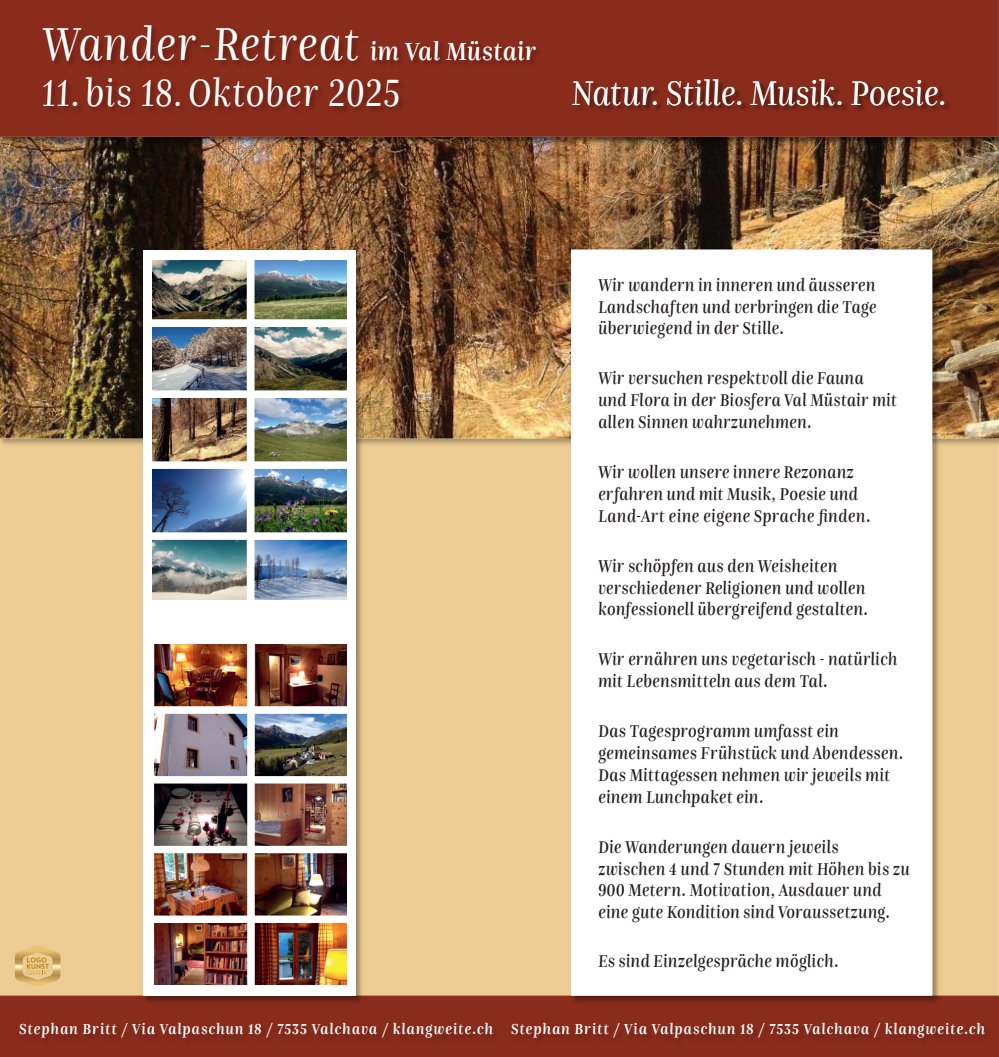
<style>
.page{position:relative;width:999px;height:1057px;background:#fff}
.page>*{position:absolute;margin:0;border:0;box-sizing:border-box;transform-origin:0 0}
.t1{font:italic 300 46.11px "Nomada Didone";letter-spacing:.03em;color:#fff;scale:.9 1}
.t2{font:italic 300 37.98px "Nomada Didone";letter-spacing:.025em;color:#fff;scale:.9 1}
.t3{font:italic 300 34.12px "Nomada Didone";letter-spacing:.005em;color:#fff;scale:.9 1}
.t4{font:italic 500 17.5px/21.9px "Nomada Didone";letter-spacing:.02em;color:#231f20;scale:.85 1}
.t5{font:italic 500 14.79px "Nomada Didone";letter-spacing:.08em;color:#fff;scale:.9 1}
.s1{font-weight:500;font-size:25.38px}
</style>
<div class="page">
<div style="left:0;top:447px;width:499px;height:548px;background:#eccc92"></div>
<div style="left:499px;top:447px;width:499px;height:548px;background:#eccc92"></div>
<img style="left:0;top:146px;width:998px;height:292px">
<div style="left:0;top:995px;width:998px;height:62px;background:#892c1c"></div>
<img style="left:0;top:137px;width:998px;height:9px">
<svg style="left:15px;top:945px;width:45px;height:41px;background:#deba77"></svg>
<img style="left:141px;top:248px;width:223px;height:757px">
<div style="left:143px;top:250px;width:213px;height:745px;background:#fff"></div>
<img style="left:153px;top:260px;width:193px;height:340px">
<img style="left:154px;top:645px;width:192px;height:339px">
<img style="left:569px;top:247px;width:372px;height:758px">
<div style="left:571px;top:250px;width:361px;height:745px;background:#fff"></div>
<div style="left:0;top:0;width:998px;height:137px;background:#892c1c"></div>
<img style="left:577px;top:82px;width:372px;height:28px">
<img style="left:17px;top:1020px;width:485px;height:27px">
<img style="left:508px;top:1020px;width:485px;height:27px">
<h1 class="t1" style="left:42px;top:16px;width:550px">Wander-Retreat <span class="s1">im Val Müstair</span></h1>
<h2 class="t2" style="left:42px;top:70px;width:399px">11. bis 18.Oktober 2025</h2>
<h3 class="t3" style="left:571px;top:73px;width:418px">Natur. Stille. Musik. Poesie.</h3>
<p class="t4" style="left:598px;top:273px;width:329px;text-align:justify">Wir wandern in inneren und äusseren Landschaften und verbringen die Tage überwiegend in der Stille.</p>
<p class="t4" style="left:598px;top:367px;width:353px">Wir versuchen respektvoll die Fauna<br>und Flora in der Biosfera Val Müstair mit allen Sinnen wahrzunehmen.</p>
<p class="t4" style="left:598px;top:461px;width:322px">Wir wollen unsere innere Rezonanz erfahren und mit Musik, Poesie und<br>Land-Art eine eigene Sprache finden.</p>
<p class="t4" style="left:598px;top:554px;width:319px">Wir schöpfen aus den Weisheiten verschiedener Religionen und wollen konfessionell übergreifend gestalten.</p>
<p class="t4" style="left:598px;top:648px;width:353px">Wir ernähren uns vegetarisch - natürlich mit Lebensmitteln aus dem Tal.</p>
<p class="t4" style="left:598px;top:720px;width:360px">Das Tagesprogramm umfasst ein gemeinsames Frühstück und Abendessen.<br>Das Mittagessen nehmen wir jeweils mit einem Lunchpaket ein.</p>
<p class="t4" style="left:598px;top:835px;width:368px">Die Wanderungen dauern jeweils zwischen 4 und 7 Stunden mit Höhen bis zu 900 Metern. Motivation, Ausdauer und eine gute Kondition sind Voraussetzung.</p>
<p class="t4" style="left:598px;top:950px;width:284px">Es sind Einzelgespräche möglich.</p>
<p class="t5" style="left:19px;top:1020px;width:528px">Stephan Britt / Via Valpaschun 18 / 7535 Valchava / klangweite.ch</p>
<p class="t5" style="left:511px;top:1020px;width:528px">Stephan Britt / Via Valpaschun 18 / 7535 Valchava / klangweite.ch</p>
</div>
